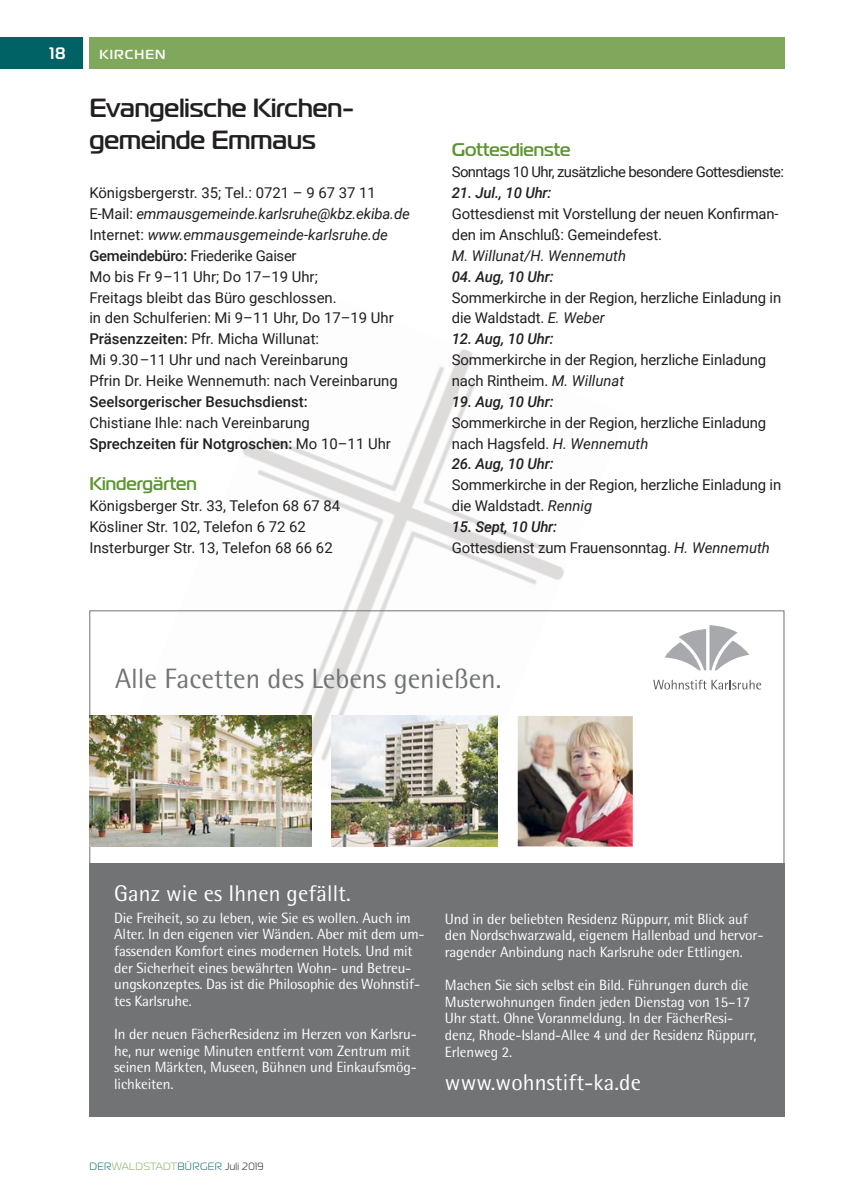
<style>
.page{position:relative;width:844px;height:1191px;background:#fff}
.page>*{position:absolute;margin:0;border:0;box-sizing:border-box;transform-origin:0 0}
.t1{font:28px "Rotis Semi Sans";color:#717375}
.t2{font:700 26.25px/31.5px "Magistral";color:#231f20}
.t3{font:22.75px "Rotis Semi Sans";letter-spacing:.005em;color:#fff}
.t4{font:700 18.38px "Magistral";color:#5d9534}
.t5{font:700 16.62px "Magistral";color:#fff}
.t6{font:14.88px/20.8px "Roboto";letter-spacing:-.01em;color:#231f20}
.t7{font:14.88px/16.6px "Rotis Semi Sans";letter-spacing:-.01em;color:#fff}
.t8{font:italic 500 14.88px "Roboto";letter-spacing:-.01em;color:#231f20}
.t9{font:500 14.88px "Roboto";color:#231f20}
.t10{font:italic 14.88px "Roboto";color:#231f20}
.t11{font:14.7px "Roboto";letter-spacing:-.04em;color:#231f20}
.t12{font:700 13.12px "Magistral";letter-spacing:.085em;color:#fff}
.t13{font:10.5px "Magistral";letter-spacing:.035em;color:#006264}
.s1{font-style:italic}
.s2{font-weight:500}
.s3{font-weight:500;font-style:italic}
.s4{color:#80a85c}
.s5{color:#231f20}
</style>
<div class="page">
<div style="left:0;top:37px;width:83px;height:32px;background:#006264"></div>
<div style="left:89px;top:37px;width:695px;height:32px;background:#80a85c"></div>
<img style="left:138px;top:349px;width:426px;height:491px">
<img style="left:517px;top:716px;width:115px;height:130px">
<img style="left:89px;top:716px;width:222px;height:130px">
<img style="left:331px;top:716px;width:167px;height:130px">
<div style="left:89px;top:863px;width:695px;height:253px;background:#717375"></div>
<svg style="left:664px;top:625px;width:85px;height:45px"></svg>
<svg style="left:653px;top:680px;width:108px;height:9px"></svg>
<p class="t5" style="left:50px;top:47px;width:17px">18</p>
<p class="t12" style="left:99px;top:50px;width:68px">KIRCHEN</p>
<h2 class="t2" style="left:89px;top:96px;width:266px">Evangelische Kirchen&shy;gemeinde Emmaus</h2>
<p class="t6" style="left:89px;top:183px;width:322px">Königsbergerstr. 35; Tel.: 0721 – 9 67 37 11<br>E-Mail: <span class="s1">emmausgemeinde.karlsruhe@kbz.ekiba.de </span>Internet: <span class="s1">www.emmausgemeinde-karlsruhe.de </span><span class="s2">Gemeindebüro:</span> Friederike Gaiser<br>Mo bis Fr 9–11 Uhr; Do 17–19 Uhr;<br>Freitags bleibt das Büro geschlossen.<br>in den Schulferien: Mi 9–11 Uhr, Do 17–19 Uhr <span class="s2">Präsenzzeiten:</span> Pfr. Micha Willunat:<br>Mi 9.30–11 Uhr und nach Vereinbarung<br>Pfrin Dr. Heike Wennemuth: nach Vereinbarung</p>
<p class="t9" style="left:89px;top:393px;width:220px">Seelsorgerischer Besuchsdienst:</p>
<p class="t6" style="left:89px;top:412px;width:303px">Chistiane Ihle: nach Vereinbarung<br><span class="s2">Sprechzeiten für Notgroschen:</span> Mo 10–11 Uhr</p>
<p class="t4" style="left:89px;top:477px;width:109px">Kindergärten</p>
<p class="t6" style="left:89px;top:496px;width:252px">Königsberger Str. 33, Telefon 68 67 84<br>Kösliner Str. 102, Telefon 6 72 62<br>Insterburger Str. 13, Telefon 68 66 62</p>
<p class="t4" style="left:451px;top:143px;width:120px">Gottesdienste</p>
<p class="t11" style="left:451px;top:164px;width:334px">Sonntags 10 Uhr, zusätzliche besondere Gottesdienste:</p>
<p class="t8" style="left:451px;top:184px;width:101px">21. Jul., 10 Uhr:</p>
<p class="t6" style="left:451px;top:203px;width:328px">Gottesdienst mit Vorstellung der neuen Konfirman&shy;den im Anschluß: Gemeindefest.</p>
<p class="t10" style="left:451px;top:247px;width:176px">M. Willunat/H. Wennemuth</p>
<p class="t8" style="left:451px;top:268px;width:103px">04. Aug, 10 Uhr:</p>
<p class="t6" style="left:451px;top:287px;width:331px">Sommerkirche in der Region, herzliche Einladung in die Waldstadt. <span class="s1">E. Weber</span></p>
<p class="t8" style="left:451px;top:330px;width:103px">12. Aug, 10 Uhr:</p>
<p class="t6" style="left:451px;top:350px;width:316px">Sommerkirche in der Region, herzliche Einladung nach Rintheim. <span class="s1">M. Willunat</span></p>
<p class="t8" style="left:451px;top:393px;width:103px">19. Aug, 10 Uhr:</p>
<p class="t6" style="left:451px;top:412px;width:316px">Sommerkirche in der Region, herzliche Einladung nach Hagsfeld. <span class="s1">H. Wennemuth</span></p>
<p class="t8" style="left:451px;top:456px;width:103px">26. Aug, 10 Uhr:</p>
<p class="t6" style="left:451px;top:475px;width:331px">Sommerkirche in der Region, herzliche Einladung in die Waldstadt. <span class="s1">Rennig</span></p>
<p class="t6" style="left:451px;top:516px;width:319px"><span class="s3">15. Sept, 10 Uhr:<br></span>Gottesdienst zum Frauensonntag. <span class="s1">H. Wennemuth</span></p>
<h1 class="t1" style="left:115px;top:669px;width:388px">Alle Facetten des Lebens genießen.</h1>
<h3 class="t3" style="left:114px;top:885px;width:238px">Ganz wie es Ihnen gefällt.</h3>
<p class="t7" style="left:114px;top:910px;width:312px">Die Freiheit, so zu leben, wie Sie es wollen. Auch im Alter. In den eigenen vier Wänden. Aber mit dem um&shy;fassen den Komfort eines modernen Hotels. Und mit der Sicherheit eines bewährten Wohn- und Betreu&shy;ungskonzeptes. Das ist die Philosophie des Wohnstif&shy;tes Karlsruhe.</p>
<p class="t7" style="left:114px;top:1027px;width:304px">In der neuen FächerResidenz im Herzen von Karlsru&shy;he, nur wenige Minuten entfernt vom Zentrum mit seinen Märkten, Museen, Bühnen und Einkaufsmög&shy;lichkeiten.</p>
<p class="t7" style="left:445px;top:911px;width:320px">Und in der beliebten Residenz Rüppurr, mit Blick auf den Nordschwarzwald, eigenem Hallenbad und her vor&shy;ragender Anbindung nach Karlsruhe oder Ettlingen.</p>
<p class="t7" style="left:445px;top:978px;width:313px">Machen Sie sich selbst ein Bild. Führungen durch die Musterwohnungen finden jeden Dienstag von 15–17<br>Uhr statt. Ohne Voranmeldung. In der FächerResi&shy;denz, Rhode-Island-Allee 4 und der Residenz Rüppurr, Erlenweg 2.</p>
<h3 class="t3" style="left:445px;top:1074px;width:197px">www.wohnstift-ka.de</h3>
<p class="t13" style="left:89px;top:1162px;width:175px">DER<span class="s4">WALDSTADT</span>BÜRGER <span class="s5">Juli 2019</span></p>
</div>
